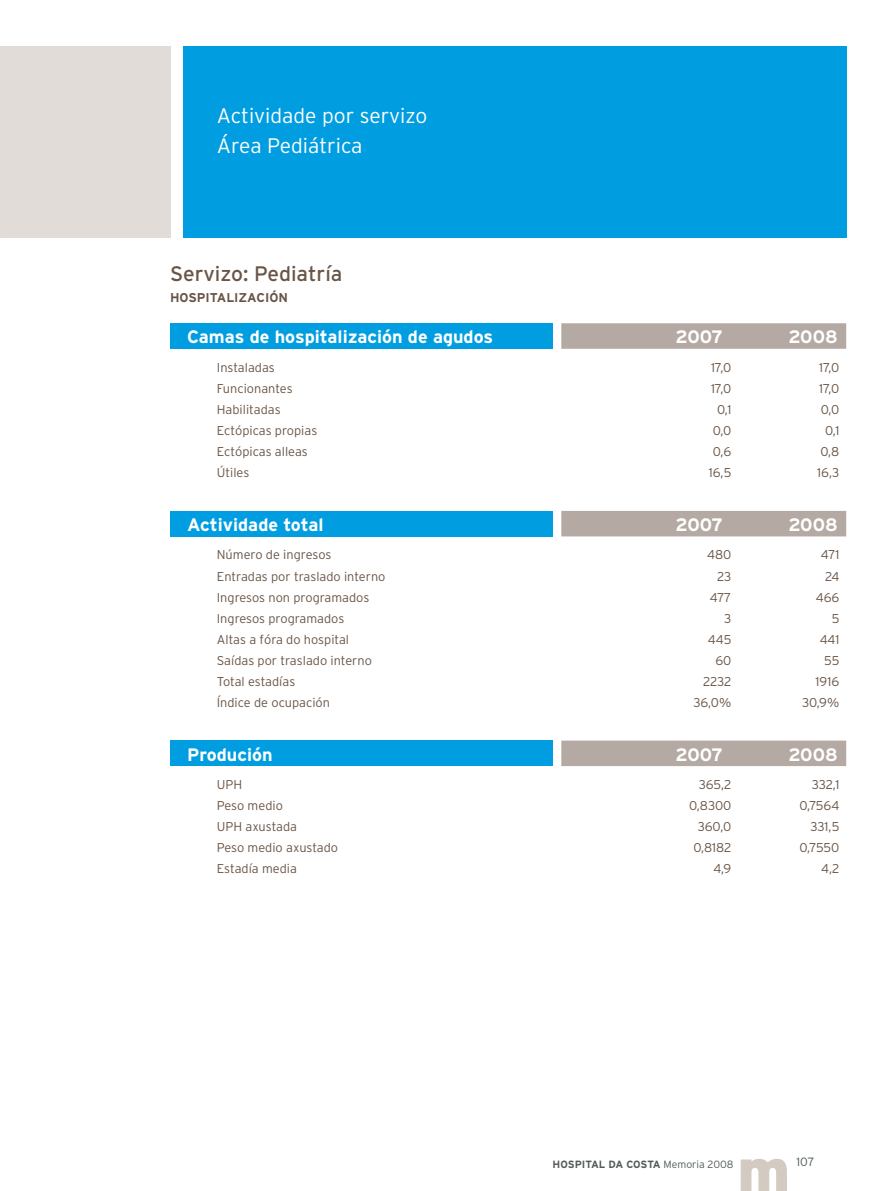
<style>
.page{position:relative;width:893px;height:1191px;background:#fff}
.page>*{position:absolute;margin:0;border:0;box-sizing:border-box;transform-origin:0 0}
.t1{font:900 60px "Interstate";color:#d3cbc1}
.t2{font:300 21px/30px "Interstate";color:#fff}
.t3{font:21px "Interstate";color:#695547}
.t4{font:700 18px "Interstate";color:#fff}
.t5{font:300 12.75px "Interstate";color:#695547}
.t6{font:700 12.75px "Interstate";color:#695547}
.t7{font:300 12px "Interstate";color:#535c55}
.t8{font:700 10.5px "Interstate";letter-spacing:-.015em;color:#535c55}
.s1{font-weight:300}
</style>
<div class="page">
<div style="left:183px;top:47px;width:663px;height:191px;background:#009ee0"></div>
<div style="left:0;top:47px;width:170px;height:191px;background:#e1dcd7"></div>
<div style="left:170px;top:323px;width:383px;height:26px;background:#009ee0"></div>
<svg style="left:561px;top:323px;width:285px;height:26px;background:#b5aba4"></svg>
<div style="left:170px;top:740px;width:383px;height:26px;background:#009ee0"></div>
<div style="left:561px;top:740px;width:285px;height:26px;background:#b4aaa3"></div>
<div style="left:170px;top:511px;width:383px;height:25px;background:#009ee0"></div>
<div style="left:561px;top:511px;width:285px;height:25px;background:#b4aaa3"></div>
<h2 class="t2" style="left:217px;top:101px;width:212px">Actividade por servizo<br>Área Pediátrica</h2>
<h2 class="t3" style="left:170px;top:261px;width:174px">Servizo: Pediatría</h2>
<p class="t6" style="left:170px;top:290px;width:18px">Hospitali</p>
<p class="t6" style="left:239px;top:290px;width:18px">zación</p>
<h3 class="t4" style="left:187px;top:327px;width:308px">Camas de hospitalización de agudos</h3>
<h3 class="t4" style="left:675px;top:327px;width:49px">2007</h3>
<h3 class="t4" style="left:788px;top:327px;width:51px">2008</h3>
<p class="t5" style="left:217px;top:360px;width:59px">Instaladas</p>
<p class="t5" style="left:711px;top:360px;width:22px">17,0</p>
<p class="t5" style="left:819px;top:360px;width:22px">17,0</p>
<p class="t5" style="left:217px;top:381px;width:77px">Funcionantes</p>
<p class="t5" style="left:711px;top:381px;width:22px">17,0</p>
<p class="t5" style="left:819px;top:381px;width:22px">17,0</p>
<p class="t5" style="left:217px;top:402px;width:65px">Habilitadas</p>
<p class="t5" style="left:717px;top:402px;width:16px">0,1</p>
<p class="t5" style="left:821px;top:402px;width:20px">0,0</p>
<p class="t5" style="left:217px;top:423px;width:102px">Ectópicas propias</p>
<p class="t5" style="left:713px;top:423px;width:20px">0,0</p>
<p class="t5" style="left:825px;top:423px;width:16px">0,1</p>
<p class="t5" style="left:217px;top:444px;width:92px">Ectópicas alleas</p>
<p class="t5" style="left:713px;top:444px;width:20px">0,6</p>
<p class="t5" style="left:820px;top:444px;width:20px">0,8</p>
<p class="t5" style="left:217px;top:465px;width:34px">Útiles</p>
<p class="t5" style="left:709px;top:465px;width:24px">16,5</p>
<p class="t5" style="left:817px;top:465px;width:24px">16,3</p>
<h3 class="t4" style="left:187px;top:514px;width:138px">Actividade total</h3>
<h3 class="t4" style="left:675px;top:514px;width:49px">2007</h3>
<h3 class="t4" style="left:788px;top:514px;width:51px">2008</h3>
<p class="t5" style="left:217px;top:548px;width:116px">Número de ingresos</p>
<p class="t5" style="left:707px;top:548px;width:26px">480</p>
<p class="t5" style="left:821px;top:548px;width:20px">471</p>
<p class="t5" style="left:217px;top:569px;width:170px">Entradas por traslado interno</p>
<p class="t5" style="left:717px;top:569px;width:16px">23</p>
<p class="t5" style="left:825px;top:569px;width:16px">24</p>
<p class="t5" style="left:217px;top:590px;width:154px">Ingresos non programados</p>
<p class="t5" style="left:710px;top:590px;width:23px">477</p>
<p class="t5" style="left:816px;top:590px;width:25px">466</p>
<p class="t5" style="left:217px;top:611px;width:129px">Ingresos programados</p>
<p class="t5" style="left:724px;top:611px;width:9px">3</p>
<p class="t5" style="left:832px;top:611px;width:9px">5</p>
<p class="t5" style="left:217px;top:632px;width:134px">Altas a fóra do hospital</p>
<p class="t5" style="left:708px;top:632px;width:25px">445</p>
<p class="t5" style="left:820px;top:632px;width:21px">441</p>
<p class="t5" style="left:217px;top:653px;width:157px">Saídas por traslado interno</p>
<p class="t5" style="left:715px;top:653px;width:18px">60</p>
<p class="t5" style="left:824px;top:653px;width:17px">55</p>
<p class="t5" style="left:217px;top:674px;width:80px">Total estadías</p>
<p class="t5" style="left:703px;top:674px;width:30px">2232</p>
<p class="t5" style="left:816px;top:674px;width:25px">1916</p>
<p class="t5" style="left:217px;top:695px;width:115px">Índice de ocupación</p>
<p class="t5" style="left:693px;top:695px;width:40px">36,0%</p>
<p class="t5" style="left:802px;top:695px;width:39px">30,9%</p>
<h3 class="t4" style="left:187px;top:744px;width:87px">Produción</h3>
<h3 class="t4" style="left:675px;top:744px;width:49px">2007</h3>
<h3 class="t4" style="left:788px;top:744px;width:51px">2008</h3>
<p class="t5" style="left:217px;top:777px;width:27px">UPH</p>
<p class="t5" style="left:699px;top:777px;width:34px">365,2</p>
<p class="t5" style="left:812px;top:777px;width:29px">332,1</p>
<p class="t5" style="left:217px;top:798px;width:68px">Peso medio</p>
<p class="t5" style="left:689px;top:798px;width:44px">0,8300</p>
<p class="t5" style="left:799px;top:798px;width:42px">0,7564</p>
<p class="t5" style="left:217px;top:819px;width:82px">UPH axustada</p>
<p class="t5" style="left:698px;top:819px;width:35px">360,0</p>
<p class="t5" style="left:811px;top:819px;width:30px">331,5</p>
<p class="t5" style="left:217px;top:840px;width:123px">Peso medio axustado</p>
<p class="t5" style="left:693px;top:840px;width:40px">0,8182</p>
<p class="t5" style="left:799px;top:840px;width:41px">0,7550</p>
<p class="t5" style="left:217px;top:861px;width:82px">Estadía media</p>
<p class="t5" style="left:713px;top:861px;width:20px">4,9</p>
<p class="t5" style="left:821px;top:861px;width:20px">4,2</p>
<p class="t8" style="left:553px;top:1158px;width:182px">HOSPITAL DA COSTA <span class="s1">Memoria 2008</span></p>
<h1 class="t1" style="left:737px;top:1135px;width:54px">m</h1>
<p class="t7" style="left:796px;top:1155px;width:19px">107</p>
</div>
